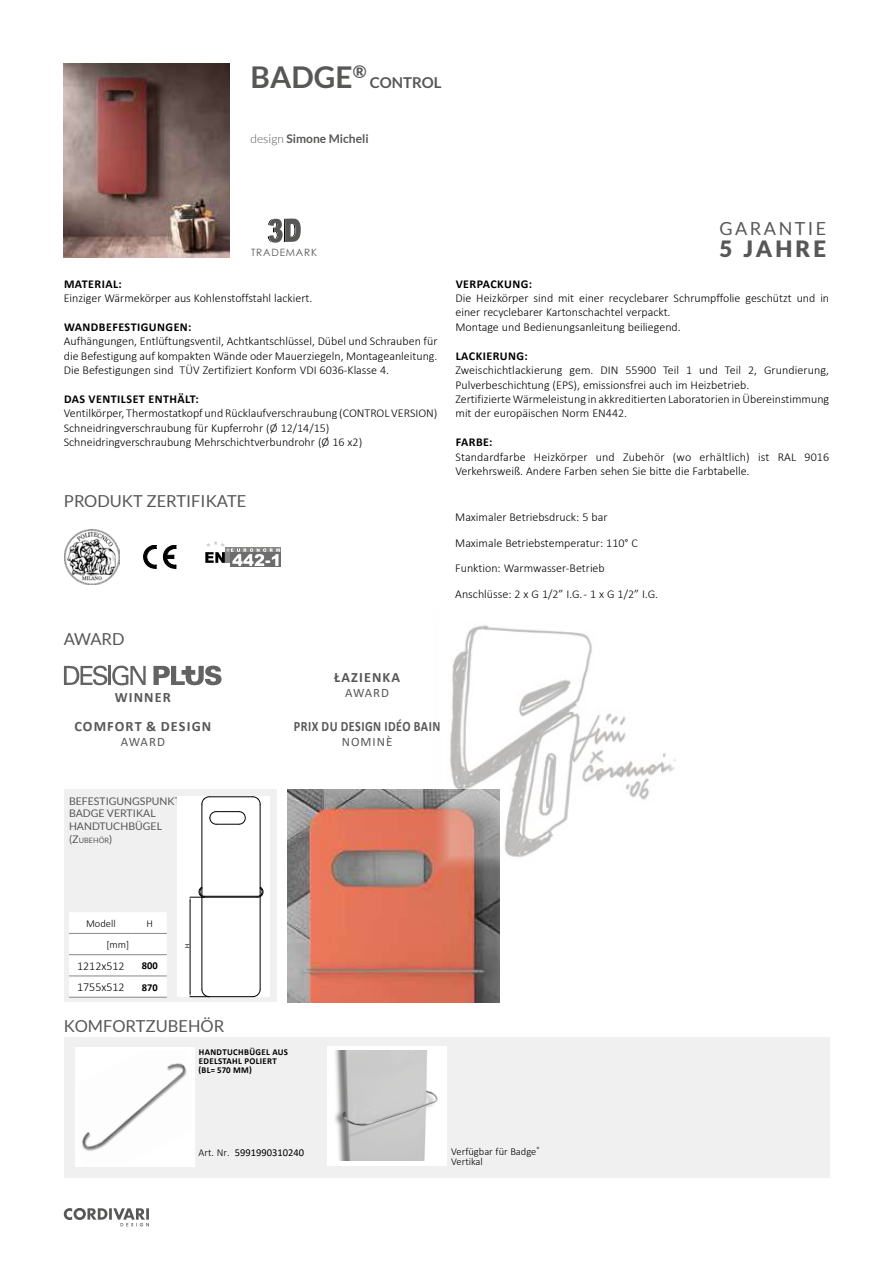
<style>
.page{position:relative;width:893px;height:1263px;background:#fff}
.page>*{position:absolute;margin:0;border:0;box-sizing:border-box;transform-origin:0 0}
.t1{font:700 30px "Lato";color:#575756}
.t2{font:900 22.5px "Lato";letter-spacing:.14em;color:#575756}
.t3{font:18px "Lato";letter-spacing:.14em;color:#575756}
.t4{font:16.5px "Lato";color:#575756}
.t5{font:700 15px "Lato";color:#575756}
.t6{font:700 14.25px/28.3px "Calibri";letter-spacing:.075em;color:#575756;text-align:center}
.t7{font:700 14.25px "Calibri";letter-spacing:.04em;color:#575756;scale:.85 1}
.t8{font:12.9px "Calibri";letter-spacing:.08em;color:#575756}
.t9{font:300 12px/14.4px "Calibri";color:#000}
.t10{font:700 12px "Calibri";letter-spacing:.04em;color:#000}
.t11{font:700 12px "Lato";color:#575756}
.t12{font:10.5px/12.6px "Lato";color:#575756}
.t13{font:300 10.5px/10.5px "Calibri";color:#000}
.t14{font:10.5px "Calibri";color:#000}
.t15{font:700 10.5px "Calibri";color:#000}
.t16{font:10.05px "Century Gothic";letter-spacing:.08em;color:#575756}
.t17{font:700 9px/9px "Calibri";letter-spacing:.04em;color:#000}
.t18{font:7.35px "Lato";color:#575756}
.t19{font:5.85px "Arial";color:#000}
.s1{font-weight:300}
.s2{font-size:10.5px}
</style>
<div class="page">
<svg style="left:64px;top:1208px;width:85px;height:18px"></svg>
<div style="left:230px;top:553px;width:51px;height:14px;background:#6e6d6d"></div>
<svg style="left:205px;top:541px;width:75px;height:25px"></svg>
<svg style="left:143px;top:545px;width:33px;height:23px"></svg>
<img style="left:64px;top:529px;width:56px;height:55px">
<img style="left:64px;top:64px;width:166px;height:193px">
<svg style="left:153px;top:665px;width:69px;height:21px"></svg>
<svg style="left:64px;top:665px;width:82px;height:21px"></svg>
<div style="left:64px;top:1037px;width:765px;height:140px;background:#f0f0f0"></div>
<div style="left:75px;top:1048px;width:119px;height:119px;background:#fff"></div>
<img style="left:81px;top:1063px;width:106px;height:88px">
<div style="left:328px;top:1046px;width:119px;height:119px;background:#fff"></div>
<img style="left:335px;top:1050px;width:103px;height:111px">
<img style="left:287px;top:789px;width:213px;height:213px">
<div style="left:64px;top:789px;width:212px;height:213px;background:#f0f0f0"></div>
<div style="left:69px;top:912px;width:98px;height:85px;background:#fff"></div>
<hr style="left:69px;top:933px;width:64px;height:1px;background:#878787">
<hr style="left:133px;top:933px;width:34px;height:1px;background:#878787">
<hr style="left:69px;top:954px;width:64px;height:1px;background:#878787">
<hr style="left:133px;top:954px;width:34px;height:1px;background:#878787">
<hr style="left:69px;top:976px;width:64px;height:1px;background:#878787">
<hr style="left:133px;top:976px;width:34px;height:1px;background:#878787">
<hr style="left:69px;top:997px;width:64px;height:1px;background:#878787">
<hr style="left:133px;top:997px;width:34px;height:1px;background:#878787">
<div style="left:177px;top:796px;width:93px;height:201px;background:#fff"></div>
<hr style="left:209px;top:996px;width:44px;height:1px;background:#000">
<hr style="left:202px;top:896px;width:1px;height:93px;background:#000">
<hr style="left:202px;top:804px;width:1px;height:91px;background:#000">
<hr style="left:260px;top:896px;width:1px;height:93px;background:#000">
<hr style="left:260px;top:804px;width:1px;height:91px;background:#000">
<hr style="left:209px;top:796px;width:44px;height:1px;background:#000">
<svg style="left:252px;top:989px;width:8px;height:8px"></svg>
<svg style="left:202px;top:796px;width:8px;height:8px"></svg>
<svg style="left:252px;top:796px;width:8px;height:8px"></svg>
<svg style="left:210px;top:811px;width:36px;height:14px"></svg>
<hr style="left:190px;top:901px;width:1px;height:92px;background:#000">
<svg style="left:189px;top:989px;width:21px;height:8px"></svg>
<svg style="left:189px;top:887px;width:75px;height:14px"></svg>
<svg style="left:267px;top:219px;width:34px;height:24px"></svg>
<img style="left:431px;top:625px;width:245px;height:250px">
<h1 class="t1" style="left:251px;top:60px;width:117px">BADGE<sup>®</sup></h1>
<p class="t5" style="left:370px;top:74px;width:73px">CONTROL</p>
<p class="t11" style="left:251px;top:132px;width:120px"><span class="s1">design</span> Simone Micheli</p>
<p class="t16" style="left:251px;top:245px;width:68px">TRADEMARK</p>
<p class="t10" style="left:64px;top:275px;width:59px">MATERIAL:</p>
<p class="t9" style="left:64px;top:291px;width:250px">Einziger Wärmekörper aus Kohlenstoffstahl lackiert.</p>
<p class="t10" style="left:64px;top:318px;width:129px">WANDBEFESTIGUNGEN:</p>
<p class="t9" style="left:64px;top:334px;width:375px;text-align:justify">Aufhängungen, Entlüftungsventil, Achtkantschlüssel, Dübel und Schrauben für die Befestigung auf kompakten Wände oder Mauerziegeln, Montageanleitung.<br>Die Befestigungen sind TÜV Zertifiziert Konform VDI 6036-Klasse 4.</p>
<p class="t10" style="left:64px;top:390px;width:136px">DAS VENTILSET ENTHÄLT:</p>
<p class="t9" style="left:64px;top:406px;width:375px">Ventilkörper, Thermostatkopf und Rücklaufverschraubung (CONTROL VERSION)<br>Schneidringverschraubung für Kupferrohr (Ø 12/14/15)<br>Schneidringverschraubung Mehrschichtverbundrohr (Ø 16 x2)</p>
<h3 class="t4" style="left:64px;top:491px;width:184px">PRODUKT ZERTIFIKATE</h3>
<h3 class="t4" style="left:64px;top:629px;width:62px">AWARD</h3>
<p class="t6" style="left:74px;top:683px;width:138px">WINNER<br>COMFORT &amp; DESIGN</p>
<p class="t8" style="left:121px;top:732px;width:46px">AWARD</p>
<p class="t6" style="left:334px;top:663px;width:68px">ŁAZIENKA</p>
<p class="t8" style="left:345px;top:684px;width:46px">AWARD</p>
<p class="t7" style="left:294px;top:716px;width:174px">PRIX DU DESIGN IDÉO BAIN</p>
<p class="t8" style="left:342px;top:732px;width:52px">NOMINÈ</p>
<h3 class="t3" style="left:719px;top:218px;width:108px">GARANTIE</h3>
<h2 class="t2" style="left:719px;top:236px;width:108px">5 JAHRE</h2>
<p class="t10" style="left:456px;top:275px;width:78px">VERPACKUNG:</p>
<p class="t9" style="left:455px;top:291px;width:375px">Die Heizkörper sind mit einer recyclebarer Schrumpffolie geschützt und in einer recyclebarer Kartonschachtel verpackt.<br>Montage und Bedienungsanleitung beiliegend.</p>
<p class="t10" style="left:456px;top:347px;width:74px">LACKIERUNG:</p>
<p class="t9" style="left:455px;top:363px;width:375px">Zweischichtlackierung gem. DIN 55900 Teil 1 und Teil 2, Grundierung, Pulverbeschichtung (EPS), emissionsfrei auch im Heizbetrieb.<br>Zertifizierte Wärmeleistung in akkreditierten Laboratorien in Übereinstimmung mit der europäischen Norm EN442.</p>
<p class="t10" style="left:456px;top:434px;width:38px">FARBE:</p>
<p class="t9" style="left:455px;top:449px;width:375px">Standardfarbe Heizkörper und Zubehör (wo erhältlich) ist RAL 9016<br>Verkehrsweiß. Andere Farben sehen Sie bitte die Farbtabelle.</p>
<p class="t9" style="left:455px;top:504px;width:204px;line-height:25.5px">Maximaler Betriebsdruck: 5 bar<br>Maximale Betriebstemperatur: 110° C Funktion: Warmwasser-Betrieb Anschlüsse: 2 x G 1/2” I.G. - 1 x G 1/2” I.G.</p>
<p class="t12" style="left:69px;top:794px;width:113px">BEFESTIGUNGSPUNKT<br>BADGE VERTIKAL<br>HANDTUCHBÜGEL</p>
<p class="t18" style="left:69px;top:836px;width:45px"><span class="s2">(Z</span>UBEHÖR<span class="s2">)</span></p>
<p class="t13" style="left:86px;top:918px;width:31px">Modell</p>
<p class="t13" style="left:147px;top:918px;width:8px">H</p>
<p class="t13" style="left:106px;top:939px;width:24px">[mm]</p>
<p class="t9" style="left:77px;top:958px;width:49px">1212x512</p>
<p class="t15" style="left:142px;top:958px;width:17px">800</p>
<p class="t9" style="left:77px;top:980px;width:49px">1755x512</p>
<p class="t15" style="left:142px;top:979px;width:17px">870</p>
<p class="t19" style="left:184px;top:948px;width:6px;rotate:-90deg">H</p>
<h3 class="t4" style="left:64px;top:1017px;width:162px">KOMFORTZUBEHÖR</h3>
<p class="t17" style="left:199px;top:1047px;width:91px">HANDTUCHBÜGEL AUS<br>EDELSTAHL POLIERT (BL= 570 MM)</p>
<p class="t14" style="left:199px;top:1145px;width:107px"><span class="s1">Art. Nr.</span> 5991990310240</p>
<p class="t13" style="left:451px;top:1146px;width:90px">Verfügbar für Badge<sup>®<br></sup>Vertikal</p>
</div>
